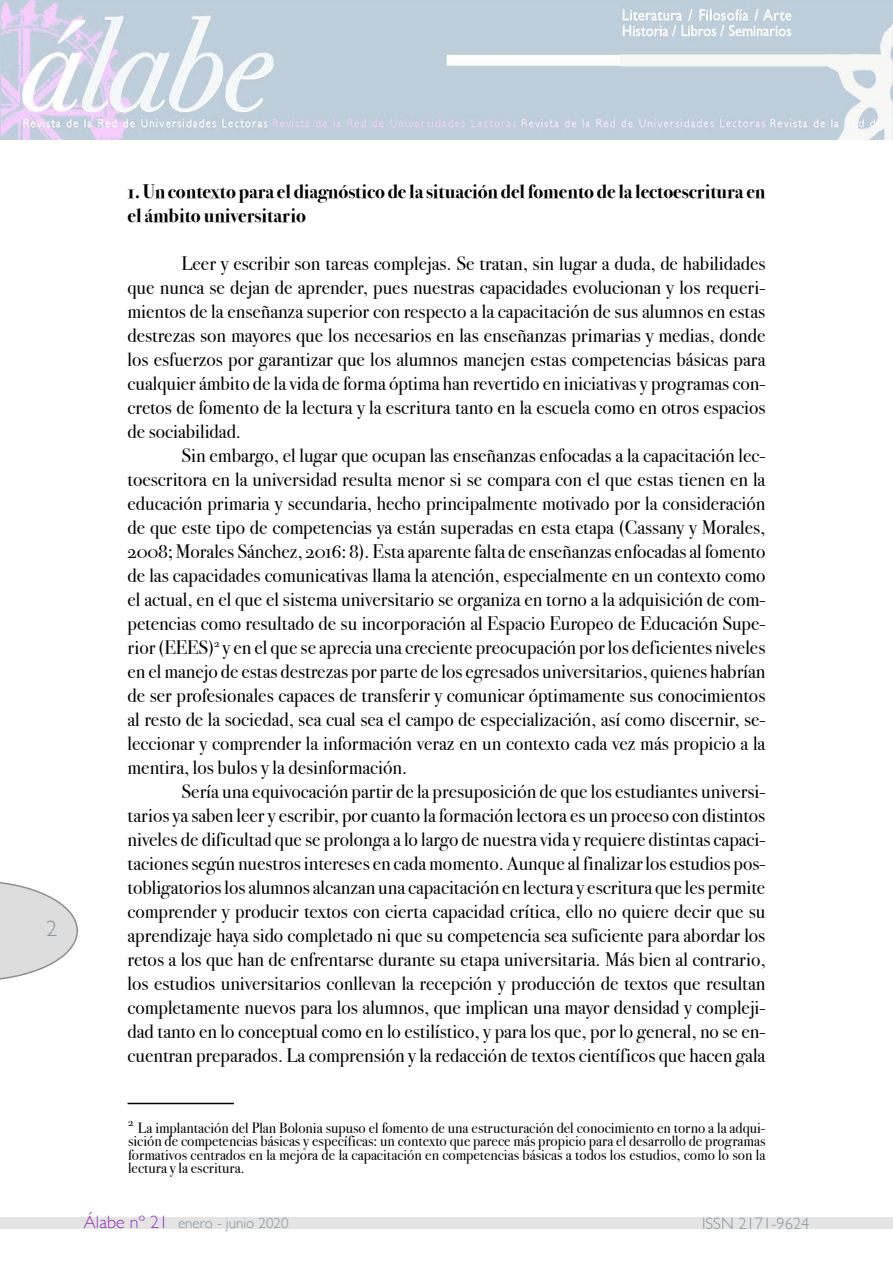
<style>
.page{position:relative;width:893px;height:1263px;background:#fff}
.page>*{position:absolute;margin:0;border:0;box-sizing:border-box;transform-origin:0 0}
.t1{font:300 22.5px "Gill Sans";color:#8a949d}
.t2{font:19.5px/24px "Bodoni Svty Two OSITCTT Book";color:#000;text-align:justify}
.t3{font:19.5px/24px "Bodoni Svty Two OSITCTT Bold";color:#000}
.t4{font:300 16.5px "Gill Sans";color:#8b959c}
.t5{font:15px/13.5px "Bodoni Svty Two OSITCTT Book";color:#000;text-align:justify}
.t6{font:300 15px "Gill Sans";color:#8b959c}
.s1{font-size:18px;color:#9038b7}
</style>
<div class="page">
<svg style="left:0;top:882px;width:78px;height:98px"></svg>
<div style="left:0;top:1218px;width:893px;height:11px;background:#e4e4e4"></div>
<img style="left:0;top:0;width:893px;height:139px">
<hr style="left:128px;top:1103px;width:106px;height:1px;background:#000">
<p class="t1" style="left:46px;top:911px;width:13px">2</p>
<p class="t3" style="left:128px;top:179px;width:639px">1. Un contexto para el diagnóstico de la situación del fomento de la lectoescritura en el ámbito universitario</p>
<p class="t2" style="left:128px;top:251px;width:639px;text-indent:54px">Leer y escribir son tareas complejas. Se tratan, sin lugar a duda, de habilidades que nunca se dejan de aprender, pues nuestras capacidades evolucionan y los requeri&shy;mientos de la enseñanza superior con respecto a la capacitación de sus alumnos en estas destrezas son mayores que los necesarios en las enseñanzas primarias y medias, donde los esfuerzos por garantizar que los alumnos manejen estas competencias básicas para cualquier ámbito de la vida de forma óptima han revertido en iniciativas y programas con&shy;cretos de fomento de la lectura y la escritura tanto en la escuela como en otros espacios de sociabilidad.</p>
<p class="t2" style="left:128px;top:443px;width:639px;text-indent:54px">Sin embargo, el lugar que ocupan las enseñanzas enfocadas a la capacitación lec&shy;toescritora en la universidad resulta menor si se compara con el que estas tienen en la educación primaria y secundaria, hecho principalmente motivado por la consideración de que este tipo de competencias ya están superadas en esta etapa (Cassany y Morales, 2008; Morales Sánchez, 2016: 8). Esta aparente falta de enseñanzas enfocadas al fomento de las capacidades comunicativas llama la atención, especialmente en un contexto como el actual, en el que el sistema universitario se organiza en torno a la adquisición de com&shy;petencias como resultado de su incorporación al Espacio Europeo de Educación Supe&shy;rior (EEES)<sup>2</sup> y en el que se aprecia una creciente preocupación por los deficientes niveles en el manejo de estas destrezas por parte de los egresados universitarios, quienes habrían de ser profesionales capaces de transferir y comunicar óptimamente sus conocimientos al resto de la sociedad, sea cual sea el campo de especialización, así como discernir, se&shy;leccionar y comprender la información veraz en un contexto cada vez más propicio a la mentira, los bulos y la desinformación.</p>
<p class="t2" style="left:128px;top:779px;width:639px;text-indent:54px">Sería una equivocación partir de la presuposición de que los estudiantes universi&shy;tarios ya saben leer y escribir, por cuanto la formación lectora es un proceso con distintos niveles de dificultad que se prolonga a lo largo de nuestra vida y requiere distintas capaci&shy;taciones según nuestros intereses en cada momento. Aunque al finalizar los estudios pos&shy;tobligatorios los alumnos alcanzan una capacitación en lectura y escritura que les permite comprender y producir textos con cierta capacidad crítica, ello no quiere decir que su aprendizaje haya sido completado ni que su competencia sea suficiente para abordar los retos a los que han de enfrentarse durante su etapa universitaria. Más bien al contrario, los estudios universitarios conllevan la recepción y producción de textos que resultan completamente nuevos para los alumnos, que implican una mayor densidad y compleji&shy;dad tanto en lo conceptual como en lo estilístico, y para los que, por lo general, no se en&shy;cuentran preparados. La comprensión y la redacción de textos científicos que hacen gala</p>
<p class="t5" style="left:128px;top:1121px;width:639px"><sup>2</sup> La implantación del Plan Bolonia supuso el fomento de una estructuración del conocimiento en torno a la adqui&shy;sición de competencias básicas y específicas: un contexto que parece más propicio para el desarrollo de programas formativos centrados en la mejora de la capacitación en competencias básicas a todos los estudios, como lo son la lectura y la escritura.</p>
<p class="t6" style="left:84px;top:1211px;width:206px"><span class="s1">Álabe nº 21</span> enero - junio 2020</p>
<p class="t4" style="left:702px;top:1211px;width:109px">ISSN 2171-9624</p>
</div>
